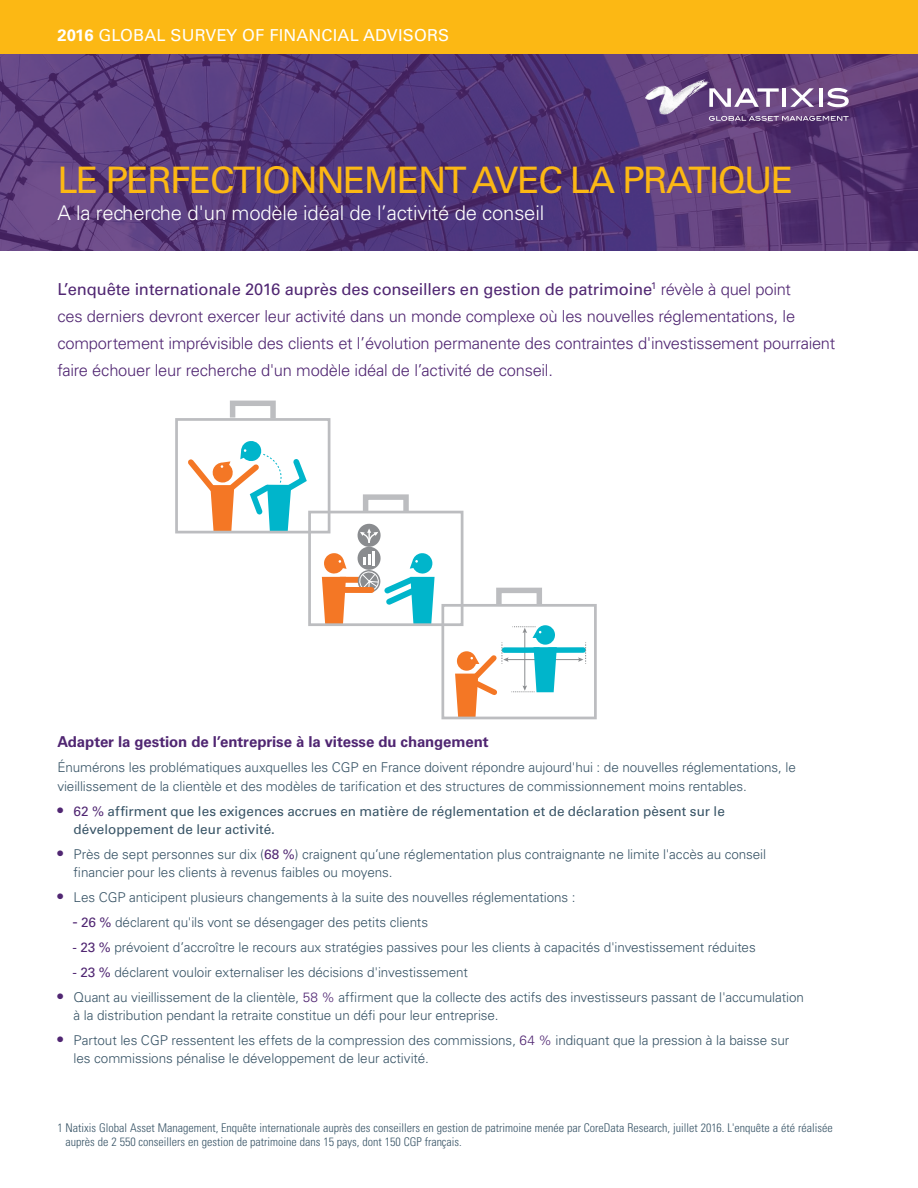
<style>
.page{position:relative;width:918px;height:1188px;background:#fff}
.page>*{position:absolute;margin:0;border:0;box-sizing:border-box;transform-origin:0 0}
.t1{font:36.45px "Univers LT Std";letter-spacing:-.04em;color:#fcb814}
.t2{font:300 20.25px "Univers LT Std";letter-spacing:-.01em;color:#fff}
.Body{font:300 16.5px/27px "Univers LT Std";letter-spacing:-.015em;color:#502672}
.t3{font:16.5px "Univers LT Std";letter-spacing:.01em;color:#fff}
.intro_large{font:700 15px "Univers LT Std";letter-spacing:-.005em;color:#502672}
.Body-2{font:300 13.5px/18.1px "Univers LT Std";letter-spacing:-.005em;color:#385466}
.Body-3{font:13.5px/18.1px "Univers LT Std";letter-spacing:.005em;color:#385466}
.legal{font:300 condensed 12px/13.5px "Univers LT Std";color:#385466}
.s1{font-weight:700}
.s2{font-weight:400}
.s3{font-size:15.75px;color:#502672}
.s4{color:#502672}
.s5{font-weight:400;font-size:15.75px;color:#502672}
.s6{font-weight:400;color:#502672}
</style>
<div class="page">
<img style="left:0;top:53px;width:918px;height:198px">
<div style="left:0;top:0;width:918px;height:53px;background:#fcb814"></div>
<svg style="left:712px;top:88px;width:67px;height:19px"></svg>
<hr style="left:783px;top:88px;width:3px;height:19px;background:#fff">
<svg style="left:790px;top:88px;width:24px;height:19px"></svg>
<hr style="left:819px;top:88px;width:3px;height:19px;background:#fff">
<svg style="left:827px;top:88px;width:22px;height:19px"></svg>
<img style="left:643px;top:73px;width:69px;height:46px">
<svg style="left:709px;top:116px;width:140px;height:5px"></svg>
<svg style="left:188px;top:441px;width:122px;height:88px"></svg>
<svg style="left:230px;top:400px;width:46px;height:18px"></svg>
<hr style="left:507px;top:659px;width:73px;height:1px;background:#8a8c8f">
<div style="left:549px;top:647px;width:34px;height:6px;background:#00b5cb"></div>
<svg style="left:578px;top:642px;width:8px;height:22px"></svg>
<svg style="left:455px;top:625px;width:102px;height:90px"></svg>
<svg style="left:496px;top:587px;width:46px;height:17px"></svg>
<div style="left:441px;top:604px;width:156px;height:115px;border:3px solid #bcbdc0"></div>
<div style="left:340px;top:577px;width:35px;height:6px;background:#f47725"></div>
<svg style="left:322px;top:553px;width:25px;height:69px"></svg>
<div style="left:337px;top:587px;width:34px;height:6px;background:#f47725"></div>
<svg style="left:356px;top:494px;width:79px;height:128px"></svg>
<div style="left:308px;top:511px;width:155px;height:115px;border:3px solid #bcbdc0"></div>
<div style="left:175px;top:418px;width:155px;height:115px;border:3px solid #bcbdc0"></div>
<p class="t3" style="left:57px;top:25px;width:393px"><span class="s1">2016</span> GLOBAL SURVEY OF FINANCIAL ADVISORS</p>
<p class="t1" style="left:57px;top:159px;width:737px">LE PERFECTIONNEMENT AVEC LA PRATIQUE</p>
<p class="t2" style="left:57px;top:201px;width:488px">A la recherche d'un modèle idéal de l’activité de conseil</p>
<p class="Body" style="left:57px;top:276px;width:779px"><span class="s2">L’enquête internationale 2016 auprès des conseillers en gestion de patrimoine</span><sup>1</sup> révèle à quel point<br>ces derniers devront exercer leur activité dans un monde complexe où les nouvelles réglementations, le comportement imprévisible des clients et l’évolution permanente des contraintes d'investissement pourraient faire échouer leur recherche d'un modèle idéal de l’activité de conseil.</p>
<p class="intro_large" style="left:57px;top:733px;width:433px">Adapter la gestion de l’entreprise à la vitesse du changement</p>
<p class="Body-2" style="left:57px;top:759px;width:740px">Énumérons les problématiques auxquelles les CGP en France doivent répondre aujourd'hui : de nouvelles réglementations, le vieillissement de la clientèle et des modèles de tarification et des structures de commissionnement moins rentables.</p>
<p class="Body-3" style="left:74px;top:802px;width:653px;text-indent:-16px"><span class="s3">•</span> <span class="s4">62 %</span> affirment que les exigences accrues en matière de réglementation et de déclaration pèsent sur le développement de leur activité.</p>
<p class="Body-2" style="left:74px;top:845px;width:694px;text-indent:-16px"><span class="s5">•</span> Près de sept personnes sur dix (<span class="s6">68 %</span>) craignent qu’une réglementation plus contraignante ne limite l'accès au conseil financier pour les clients à revenus faibles ou moyens.</p>
<p class="Body-2" style="left:57px;top:888px;width:520px"><span class="s5">•</span> Les CGP anticipent plusieurs changements à la suite des nouvelles réglementations :</p>
<p class="Body-2" style="left:72px;top:913px;width:357px"><span class="s5">-</span> <span class="s6">26 %</span> déclarent qu'ils vont se désengager des petits clients</p>
<p class="Body-2" style="left:72px;top:938px;width:685px"><span class="s6">- 23 %</span> prévoient d’accroître le recours aux stratégies passives pour les clients à capacités d'investissement réduites</p>
<p class="Body-2" style="left:72px;top:963px;width:397px"><span class="s6">- 23 %</span> déclarent vouloir externaliser les décisions d'investissement</p>
<p class="Body-2" style="left:74px;top:988px;width:732px;text-indent:-16px"><span class="s5">•</span> Quant au vieillissement de la clientèle, <span class="s4">58 %</span> affirment que la collecte des actifs des investisseurs passant de l'accumulation à la distribution pendant la retraite constitue un défi pour leur entreprise.</p>
<p class="Body-2" style="left:74px;top:1031px;width:717px;text-indent:-16px"><span class="s5">•</span> Partout les CGP ressentent les effets de la compression des commissions, <span class="s4">64 %</span> indiquant que la pression à la baisse sur les commissions pénalise le développement de leur activité.</p>
<p class="legal" style="left:66px;top:1121px;width:769px;text-indent:-8px">1 Natixis Global Asset Management, Enquête internationale auprès des conseillers en gestion de patrimoine menée par CoreData Research, juillet 2016. L'enquête a été réalisée auprès de 2 550 conseillers en gestion de patrimoine dans 15 pays, dont 150 CGP français.</p>
</div>
